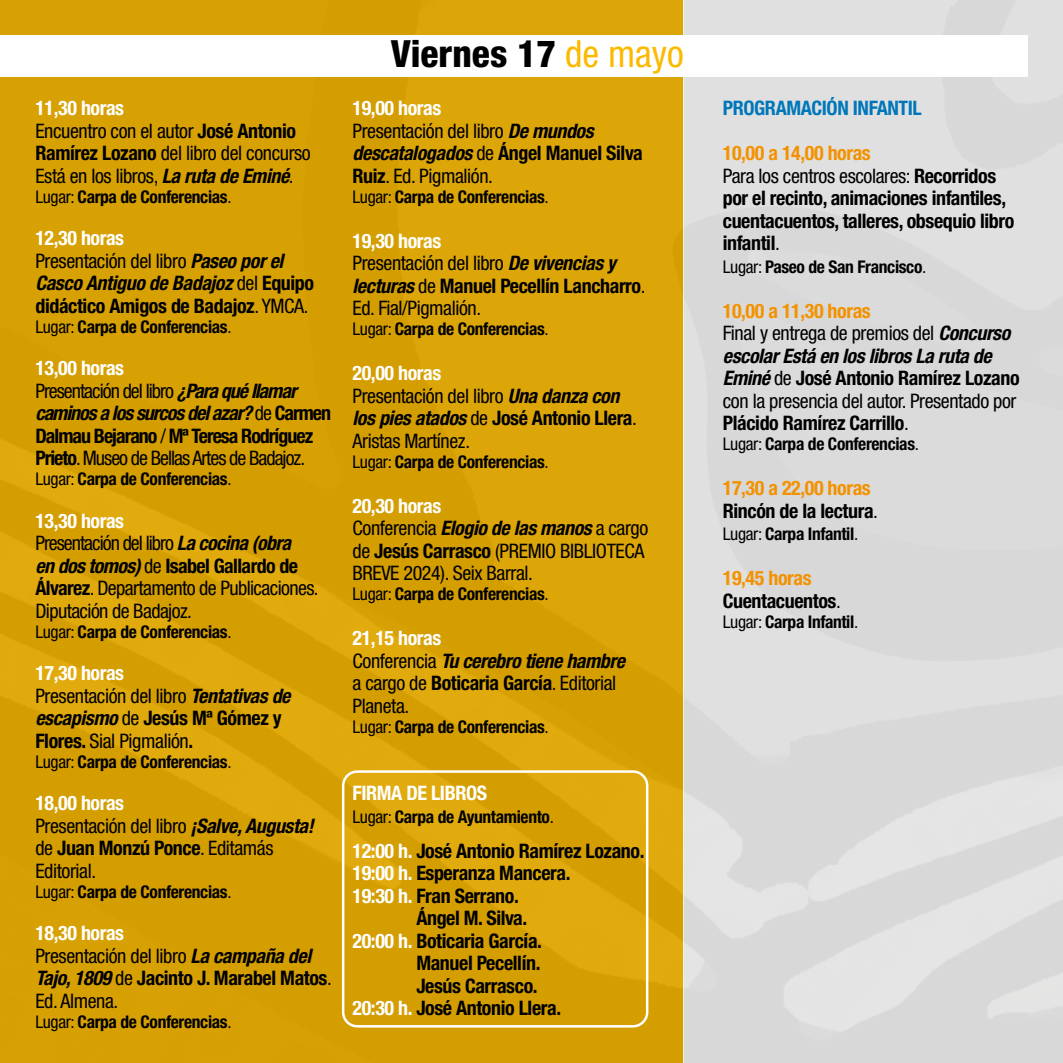
<style>
.page{position:relative;width:1063px;height:1063px;background:#fff}
.page>*{position:absolute;margin:0;border:0;box-sizing:border-box;transform-origin:0 0}
.t1{font:800 condensed 37.5px "Helvetica Neue LT Std";color:#000}
.t2{font:condensed 20px/22.5px "Helvetica Neue LT Std";letter-spacing:-.02em;color:#000}
.t3{font:700 condensed 20px/22.5px "Helvetica Neue LT Std";letter-spacing:-.02em;color:#000}
.t4{font:condensed 20px/22.5px "Helvetica Neue LT Std";letter-spacing:-.05em;color:#000}
.t5{font:italic 700 condensed 20px/22.5px "Helvetica Neue LT Std";letter-spacing:-.02em;color:#000}
.t6{font:700 condensed 20px "Helvetica Neue LT Std";letter-spacing:-.02em;color:#0077ba}
.t7{font:700 condensed 20px "Helvetica Neue LT Std";letter-spacing:-.02em;color:#fff}
.t8{font:700 condensed 17.5px "Helvetica Neue LT Std";letter-spacing:-.02em;color:#000}
.s1{font-weight:700;color:#fff}
.s2{font-weight:700}
.s3{font-weight:700;font-style:italic}
.s4{font-weight:400}
.s5{font-style:normal;color:#fff}
.s6{font-weight:400;font-style:normal}
.s7{font-style:normal}
.s8{font-weight:400;color:#fbba00}
.s9{color:#fff}
.s10{color:#f39200}
.s11{font-weight:700;color:#f39200}
</style>
<div class="page">
<div style="left:0;top:0;width:684px;height:1063px;background:#d7a003"></div>
<div style="left:684px;top:0;width:379px;height:1063px;background:#dbdbdb"></div>
<div style="left:0;top:35px;width:1028px;height:42px;background:#fff"></div>
<div style="left:342px;top:770px;width:306px;height:258px;border:2px solid #fff;border-radius:14px"></div>
<p class="t2" style="left:35px;top:97px;width:277px"><span class="s1">11,30 horas<br></span>Encuentro con el autor <span class="s2">José Antonio<br>Ramírez Lozano</span> del libro del concurso<br>Está en los libros, <span class="s3">La ruta de Eminé</span>.</p>
<p class="t8" style="left:35px;top:186px;width:198px"><span class="s4">Lugar:</span> Carpa de Conferencias<span class="s4">.</span></p>
<p class="t5" style="left:35px;top:227px;width:280px"><span class="s5">12,30 horas<br></span><span class="s6">Presentación del libro</span> Paseo por el<br>Casco Antiguo de Badajoz <span class="s6">del</span> <span class="s7">Equipo didáctico Amigos de Badajoz</span><span class="s6">. YMCA.</span></p>
<p class="t8" style="left:35px;top:316px;width:198px"><span class="s4">Lugar:</span> Carpa de Conferencias<span class="s4">.</span></p>
<p class="t4" style="left:35px;top:357px;width:297px"><span class="s1">13,00 horas<br></span>Presentación del libro <span class="s3">¿Para qué llamar caminos a los surcos del azar?</span> de <span class="s2">Carmen Dalmau Bejarano</span> / <span class="s2">Mª Teresa Rodríguez Prieto</span>. Museo de Bellas Artes de Badajoz.</p>
<p class="t8" style="left:35px;top:468px;width:198px"><span class="s4">Lugar:</span> Carpa de Conferencias<span class="s4">.</span></p>
<p class="t2" style="left:35px;top:509px;width:285px"><span class="s1">13,30 horas<br></span>Presentación del libro <span class="s3">La cocina (obra<br>en dos tomos)</span> de <span class="s2">Isabel Gallardo de<br>Álvarez</span>. Departamento de Publicaciones.<br>Diputación de Badajoz.</p>
<p class="t8" style="left:35px;top:621px;width:198px"><span class="s4">Lugar:</span> Carpa de Conferencias<span class="s4">.</span></p>
<p class="t2" style="left:35px;top:662px;width:257px"><span class="s1">17,30 horas<br></span>Presentación del libro <span class="s3">Tentativas de escapismo</span> de <span class="s2">Jesús Mª Gómez y<br>Flores.</span> Sial Pigmalión<span class="s2">.</span></p>
<p class="t8" style="left:35px;top:751px;width:198px"><span class="s4">Lugar:</span> Carpa de Conferencias<span class="s4">.</span></p>
<p class="t2" style="left:35px;top:792px;width:280px"><span class="s1">18,00 horas<br></span>Presentación del libro <span class="s3">¡Salve, Augusta! </span>de <span class="s2">Juan Monzú Ponce</span>. Editamás<br>Editorial.</p>
<p class="t8" style="left:35px;top:881px;width:198px"><span class="s4">Lugar:</span> Carpa de Conferencias<span class="s4">.</span></p>
<p class="t2" style="left:35px;top:922px;width:298px"><span class="s1">18,30 horas<br></span>Presentación del libro <span class="s3">La campaña del<br>Tajo, 1809</span> de <span class="s2">Jacinto J. Marabel Matos</span>.<br>Ed. Almena.</p>
<p class="t8" style="left:35px;top:1011px;width:198px"><span class="s4">Lugar:</span> Carpa de Conferencias<span class="s4">.</span></p>
<h1 class="t1" style="left:391px;top:31px;width:295px">Viernes 17 <span class="s8">de mayo</span></h1>
<p class="t2" style="left:353px;top:97px;width:292px"><span class="s1">19,00 horas<br></span>Presentación del libro <span class="s3">De mundos descatalogados</span> de <span class="s2">Ángel Manuel Silva<br>Ruiz</span>. Ed. Pigmalión.</p>
<p class="t8" style="left:353px;top:186px;width:198px"><span class="s4">Lugar:</span> Carpa de Conferencias<span class="s4">.</span></p>
<p class="t2" style="left:353px;top:229px;width:294px"><span class="s1">19,30 horas<br></span>Presentación del libro <span class="s3">De vivencias y lecturas</span> de <span class="s2">Manuel Pecellín Lancharro</span>.<br>Ed. Fial/Pigmalión.</p>
<p class="t8" style="left:353px;top:318px;width:198px"><span class="s4">Lugar:</span> Carpa de Conferencias<span class="s4">.</span></p>
<p class="t2" style="left:353px;top:362px;width:286px"><span class="s1">20,00 horas<br></span>Presentación del libro <span class="s3">Una danza con los pies atados</span> de <span class="s2">José Antonio Llera</span>.<br>Aristas Martínez.</p>
<p class="t8" style="left:353px;top:451px;width:198px"><span class="s4">Lugar:</span> Carpa de Conferencias<span class="s4">.</span></p>
<p class="t2" style="left:353px;top:494px;width:297px"><span class="s1">20,30 horas<br></span>Conferencia <span class="s3">Elogio de las manos</span> a cargo de <span class="s2">Jesús Carrasco</span> (PREMIO BIBLIOTECA<br>BREVE 2024). Seix Barral.</p>
<p class="t8" style="left:353px;top:583px;width:198px"><span class="s4">Lugar:</span> Carpa de Conferencias<span class="s4">.</span></p>
<p class="t2" style="left:353px;top:627px;width:274px"><span class="s1">21,15 horas<br></span>Conferencia <span class="s3">Tu cerebro tiene hambre </span>a cargo de <span class="s2">Boticaria García</span>. Editorial<br>Planeta.</p>
<p class="t8" style="left:353px;top:716px;width:198px"><span class="s4">Lugar:</span> Carpa de Conferencias<span class="s4">.</span></p>
<p class="t7" style="left:353px;top:781px;width:136px">FIRMA DE LIBROS</p>
<p class="t8" style="left:353px;top:806px;width:203px"><span class="s4">Lugar:</span> Carpa de Ayuntamiento<span class="s4">.</span></p>
<p class="t3" style="left:353px;top:839px;width:293px"><span class="s9">12:00 h.</span> José Antonio Ramírez Lozano.</p>
<p class="t3" style="left:353px;top:862px;width:219px"><span class="s9">19:00 h.</span> Esperanza Mancera.</p>
<p class="t3" style="left:353px;top:884px;width:168px"><span class="s9">19:30 h.</span> Fran Serrano.</p>
<p class="t3" style="left:416px;top:907px;width:113px">Ángel M. Silva.</p>
<p class="t3" style="left:353px;top:929px;width:191px"><span class="s9">20:00 h.</span> Boticaria García.</p>
<p class="t3" style="left:416px;top:952px;width:126px">Manuel Pecellín.</p>
<p class="t3" style="left:416px;top:974px;width:123px">Jesús Carrasco.</p>
<p class="t3" style="left:353px;top:997px;width:210px"><span class="s9">20:30 h.</span> José Antonio Llera.</p>
<p class="t6" style="left:723px;top:96px;width:200px">PROGRAMACIÓN INFANTIL</p>
<p class="t3" style="left:723px;top:142px;width:293px"><span class="s10">10,00 a 14,00 horas<br></span><span class="s4">Para los centros escolares:</span> Recorridos por el recinto, animaciones infantiles, cuentacuentos, talleres, obsequio libro infantil<span class="s4">.</span></p>
<p class="t8" style="left:723px;top:256px;width:205px"><span class="s4">Lugar:</span> Paseo de San Francisco<span class="s4">.</span></p>
<p class="t2" style="left:723px;top:299px;width:298px"><span class="s11">10,00 a 11,30 horas<br></span>Final y entrega de premios del <span class="s3">Concurso escolar Está en los libros La ruta de Eminé</span> de <span class="s2">José Antonio Ramírez Lozano </span>con la presencia del autor. Presentado por <span class="s2">Plácido Ramírez Carrillo</span>.</p>
<p class="t8" style="left:723px;top:433px;width:198px"><span class="s4">Lugar:</span> Carpa de Conferencias<span class="s4">.</span></p>
<p class="t3" style="left:723px;top:477px;width:157px"><span class="s10">17,30 a 22,00 horas<br></span>Rincón de la lectura<span class="s4">.</span></p>
<p class="t8" style="left:723px;top:523px;width:137px"><span class="s4">Lugar:</span> Carpa Infantil<span class="s4">.</span></p>
<p class="t3" style="left:723px;top:567px;width:120px"><span class="s10">19,45 horas<br></span>Cuentacuentos<span class="s4">.</span></p>
<p class="t8" style="left:723px;top:611px;width:137px"><span class="s4">Lugar:</span> Carpa Infantil<span class="s4">.</span></p>
</div>
